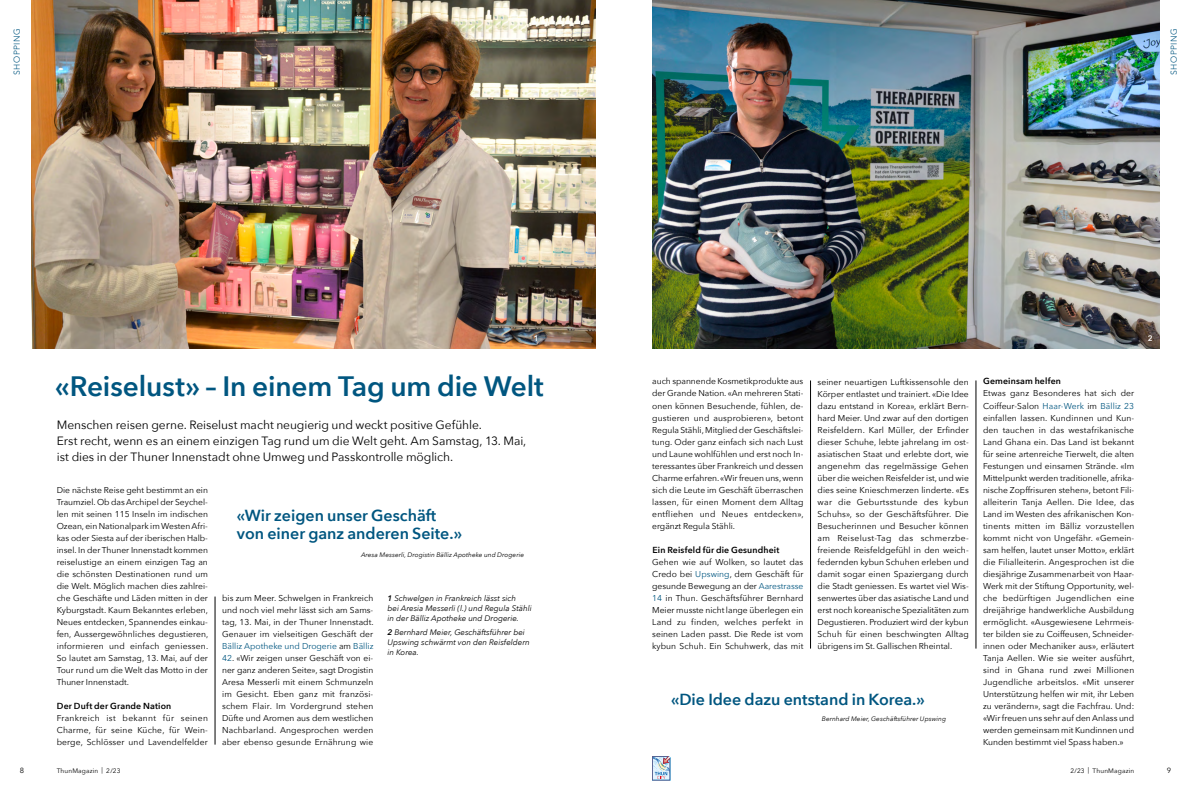
<style>
.page{position:relative;width:1191px;height:794px;background:#fff}
.page>*{position:absolute;margin:0;border:0;box-sizing:border-box;transform-origin:0 0}
.t1{font:600 28px "Avenir Next";letter-spacing:-.005em;color:#005680}
.t2{font:600 16px/18px "Avenir Next";color:#005680}
.t3{font:12px/16px "Avenir Next";letter-spacing:-.005em;color:#000}
.t4{font:600 8.8px "Avenir Next";letter-spacing:.015em;color:#000}
.t5{font:8.5px/12px "Avenir Next";letter-spacing:.01em;color:#000;text-align:justify}
.t6{font:300 8.5px "Avenir LT";letter-spacing:.055em;color:#005680}
.t7{font:italic 8px/10px "Avenir Next";color:#000}
.t8{font:600 8px "Avenir Next";color:#fff}
.t9{font:7.5px "Avenir Next";color:#000}
.t10{font:italic 6.5px "Avenir Next";letter-spacing:.01em;color:#000}
.t11{font:6.5px "Avenir Next";letter-spacing:.02em;color:#000}
.s1{color:#005680}
.s2{font-weight:600}
</style>
<div class="page">
<svg style="left:652px;top:756px;width:18px;height:24px"></svg>
<img style="left:31px;top:0;width:564px;height:348px">
<img style="left:652px;top:0;width:507px;height:348px">
<hr style="left:215px;top:596px;width:1px;height:148px;background:#000">
<hr style="left:810px;top:380px;width:1px;height:268px;background:#000">
<hr style="left:975px;top:380px;width:1px;height:268px;background:#000">
<p class="t6" style="left:12px;top:75px;width:48px;rotate:-90deg">SHOPPING</p>
<p class="t6" style="left:1169px;top:75px;width:48px;rotate:-90deg">SHOPPING</p>
<p class="t8" style="left:534px;top:332px;width:6px">1</p>
<p class="t8" style="left:1147px;top:332px;width:6px">2</p>
<h1 class="t1" style="left:55px;top:363px;width:490px">«Reiselust» – In einem Tag um die Welt</h1>
<h3 class="t3" style="left:57px;top:416px;width:471px">Menschen reisen gerne. Reiselust macht neugierig und weckt positive Gefühle.<br>Erst recht, wenn es an einem einzigen Tag rund um die Welt geht. Am Samstag, 13. Mai, ist dies in der Thuner Innenstadt ohne Umweg und Passkontrolle möglich.</h3>
<p class="t5" style="left:57px;top:483px;width:153px">Die nächste Reise geht bestimmt an ein Traumziel. Ob das Archipel der Seychel&shy;len mit seinen 115 Inseln im indischen Ozean, ein Nationalpark im Westen Afri&shy;kas oder Siesta auf der iberischen Halb&shy;insel. In der Thuner Innenstadt kommen reiselustige an einem einzigen Tag an die schönsten Destinationen rund um die Welt. Möglich machen dies zahlrei&shy;che Geschäfte und Läden mitten in der Kyburgstadt. Kaum Bekanntes erleben, Neues entdecken, Spannendes einkau&shy;fen, Aussergewöhnliches degustieren, informieren und einfach geniessen.<br>So lautet am Samstag, 13. Mai, auf der Tour rund um die Welt das Motto in der Thuner Innenstadt.</p>
<p class="t4" style="left:57px;top:698px;width:116px">Der Duft der Grande Nation</p>
<p class="t5" style="left:57px;top:711px;width:153px">Frankreich ist bekannt für seinen Charme, für seine Küche, für Wein&shy;berge, Schlösser und Lavendelfelder</p>
<h2 class="t2" style="left:237px;top:505px;width:227px">«Wir zeigen unser Geschäft von einer ganz anderen Seite.»</h2>
<p class="t10" style="left:361px;top:549px;width:164px">Aresa Messerli, Drogistin Bälliz Apotheke und Drogerie</p>
<p class="t5" style="left:222px;top:591px;width:153px">bis zum Meer. Schwelgen in Frankreich und noch viel mehr lässt sich am Sams&shy;tag, 13. Mai, in der Thuner Innenstadt.<br>Genauer im vielseitigen Geschäft der <span class="s1">Bälliz Apotheke und Drogerie</span> am <span class="s1">Bälliz</span></p>
<p class="t5" style="left:222px;top:651px;width:153px"><span class="s1">42</span>. «Wir zeigen unser Geschäft von ei&shy;ner ganz anderen Seite», sagt Drogistin Aresa Messerli mit einem Schmunzeln im Gesicht. Eben ganz mit französi&shy;schem Flair. Im Vordergrund stehen Düfte und Aromen aus dem westlichen Nachbarland. Angesprochen werden aber ebenso gesunde Ernährung wie</p>
<p class="t7" style="left:387px;top:592px;width:146px"><span class="s2">1</span> Schwelgen in Frankreich lässt sich<br>bei Aresia Messerli (l.) und Regula Stähli in der Bälliz Apotheke und Drogerie.</p>
<p class="t7" style="left:387px;top:626px;width:144px"><span class="s2">2</span> Bernhard Meier, Geschäftsführer bei<br>Upswing schwärmt von den Reisfeldern in Korea.</p>
<p class="t5" style="left:817px;top:375px;width:153px">seiner neuartigen Luftkissensohle den Körper entlastet und trainiert. «Die Idee dazu entstand in Korea», erklärt Bern&shy;hard Meier. Und zwar auf den dortigen Reisfeldern. Karl Müller, der Erfinder dieser Schuhe, lebte jahrelang im ost&shy;asiatischen Staat und erlebte dort, wie angenehm das regelmässige Gehen über die weichen Reisfelder ist, und wie dies seine Knieschmerzen linderte. «Es war die Geburtsstunde des kybun Schuhs», so der Geschäftsführer. Die Besucherinnen und Besucher können am Reiselust-Tag das schmerzbe&shy;freiende Reisfeldgefühl in den weich&shy;federnden kybun Schuhen erleben und damit sogar einen Spaziergang durch die Stadt geniessen. Es wartet viel Wis&shy;senwertes über das asiatische Land und erst noch koreanische Spezialitäten zum Degustieren. Produziert wird der kybun Schuh für einen beschwingten Alltag übrigens im St. Gallischen Rheintal.</p>
<p class="t4" style="left:983px;top:374px;width:79px">Gemeinsam helfen</p>
<p class="t5" style="left:652px;top:375px;width:153px">auch spannende Kosmetikprodukte aus der Grande Nation. «An mehreren Stati&shy;onen können Besuchende, fühlen, de&shy;gustieren und ausprobieren», betont Regula Stähli, Mitglied der Geschäftslei&shy;tung. Oder ganz einfach sich nach Lust und Laune wohlfühlen und erst noch In&shy;teressantes über Frankreich und dessen Charme erfahren. «Wir freuen uns, wenn sich die Leute im Geschäft überraschen lassen, für einen Moment dem Alltag entfliehen und Neues entdecken», ergänzt Regula Stähli.</p>
<p class="t4" style="left:652px;top:542px;width:128px">Ein Reisfeld für die Gesundheit</p>
<p class="t5" style="left:652px;top:555px;width:153px">Gehen wie auf Wolken, so lautet das Credo bei <span class="s1">Upswing</span>, dem Geschäft für gesunde Bewegung an der <span class="s1">Aarestrasse 14</span> in Thun. Geschäftsführer Bernhard Meier musste nicht lange überlegen ein Land zu finden, welches perfekt in seinen Laden passt. Die Rede ist vom kybun Schuh. Ein Schuhwerk, das mit</p>
<p class="t5" style="left:983px;top:387px;width:153px">Etwas ganz Besonderes hat sich der Coiffeur-Salon <span class="s1">Haar-Werk</span> im <span class="s1">Bälliz 23 </span>einfallen lassen. Kundinnen und Kun&shy;den tauchen in das westafrikanische Land Ghana ein. Das Land ist bekannt für seine artenreiche Tierwelt, die alten Festungen und einsamen Strände. «Im Mittelpunkt werden traditionelle, afrika&shy;nische Zopffrisuren stehen», betont Fili&shy;alleiterin Tanja Aellen. Die Idee, das Land im Westen des afrikanischen Kon&shy;tinents mitten im Bälliz vorzustellen kommt nicht von Ungefähr. «Gemein&shy;sam helfen, lautet unser Motto», erklärt die Filialleiterin. Angesprochen ist die diesjährige Zusammenarbeit von Haar-Werk mit der Stiftung Opportunity, wel&shy;che bedürftigen Jugendlichen eine dreijährige handwerkliche Ausbildung ermöglicht. «Ausgewiesene Lehrmeis&shy;ter bilden sie zu Coiffeusen, Schneider&shy;innen oder Mechaniker aus», erläutert Tanja Aellen. Wie sie weiter ausführt, sind in Ghana rund zwei Millionen Jugendliche arbeitslos. «Mit unserer Unterstützung helfen wir mit, ihr Leben zu verändern», sagt die Fachfrau. Und: «Wir freuen uns sehr auf den Anlass und werden gemeinsam mit Kundinnen und Kunden bestimmt viel Spass haben.»</p>
<h2 class="t2" style="left:671px;top:689px;width:255px">«Die Idee dazu entstand in Korea.»</h2>
<p class="t10" style="left:822px;top:713px;width:126px">Bernhard Meier, Geschäftsführer Upswing</p>
<p class="t9" style="left:20px;top:763px;width:6px">8</p>
<p class="t11" style="left:57px;top:765px;width:65px">ThunMagazin | 2/23</p>
<p class="t11" style="left:1070px;top:765px;width:65px">2/23 | ThunMagazin</p>
<p class="t9" style="left:1166px;top:763px;width:6px">9</p>
</div>
